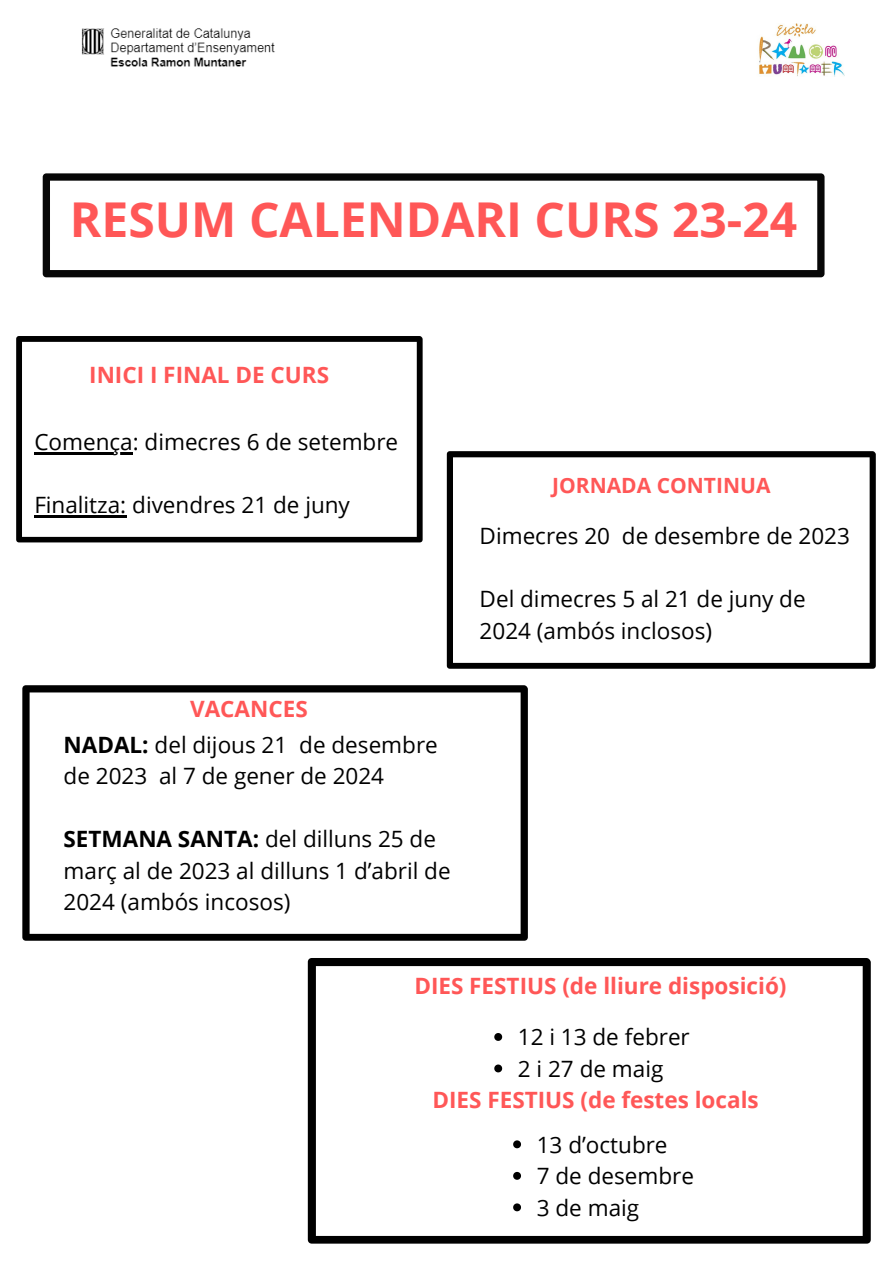
<style>
.page{position:relative;width:894px;height:1264px;background:#fff}
.page>*{position:absolute;margin:0;border:0;box-sizing:border-box;transform-origin:0 0}
.t1{font:700 48px "Open Sans";color:#ff5757}
.t2{font:22.5px/31.5px "Open Sans";color:#000}
.t3{font:700 22.5px "Open Sans";color:#ff5757}
.t4{font:700 21px "Open Sans";color:#ff5757}
.s1{font-weight:700}
</style>
<div class="page">
<svg style="left:446px;top:451px;width:429px;height:217px"></svg>
<svg style="left:16px;top:336px;width:406px;height:206px"></svg>
<svg style="left:22px;top:685px;width:505px;height:255px"></svg>
<svg style="left:308px;top:958px;width:562px;height:285px"></svg>
<svg style="left:43px;top:173px;width:780px;height:104px"></svg>
<img style="left:759px;top:24px;width:85px;height:53px">
<img style="left:81px;top:28px;width:194px;height:39px">
<hr style="left:34px;top:452px;width:99px;height:3px;background:#000">
<hr style="left:34px;top:515px;width:92px;height:3px;background:#000">
<svg style="left:494px;top:1033px;width:8px;height:7px"></svg>
<svg style="left:494px;top:1064px;width:8px;height:8px"></svg>
<svg style="left:513px;top:1140px;width:8px;height:8px"></svg>
<svg style="left:513px;top:1171px;width:8px;height:8px"></svg>
<svg style="left:513px;top:1203px;width:8px;height:8px"></svg>
<p class="t1" style="left:70px;top:186px;width:728px">RESUM CALENDARI CURS 23-24</p>
<p class="t3" style="left:89px;top:359px;width:241px">INICI I FINAL DE CURS</p>
<p class="t2" style="left:34px;top:426px;width:365px">Comença: dimecres 6 de setembre</p>
<p class="t2" style="left:34px;top:489px;width:317px">Finalitza: divendres 21 de juny</p>
<p class="t3" style="left:190px;top:693px;width:119px">VACANCES</p>
<p class="t2" style="left:64px;top:728px;width:375px"><span class="s1">NADAL:</span> del dijous 21 de desembre de 2023 al 7 de gener de 2024</p>
<p class="t2" style="left:64px;top:822px;width:388px"><span class="s1">SETMANA SANTA:</span> del dilluns 25 de març al de 2023 al dilluns 1 d’abril de<br>2024 (ambós incosos)</p>
<p class="t4" style="left:552px;top:471px;width:220px">JORNADA CONTINUA</p>
<p class="t2" style="left:479px;top:519px;width:372px">Dimecres 20 de desembre de 2023</p>
<p class="t2" style="left:479px;top:582px;width:327px">Del dimecres 5 al 21 de juny de<br>2024 (ambós inclosos)</p>
<p class="t3" style="left:414px;top:970px;width:373px">DIES FESTIUS (de lliure disposició)</p>
<p class="t2" style="left:518px;top:1020px;width:173px">12 i 13 de febrer</p>
<p class="t2" style="left:518px;top:1052px;width:147px">2 i 27 de maig</p>
<p class="t3" style="left:432px;top:1084px;width:328px">DIES FESTIUS (de festes locals</p>
<p class="t2" style="left:536px;top:1128px;width:132px">13 d’octubre</p>
<p class="t2" style="left:536px;top:1159px;width:159px">7 de desembre</p>
<p class="t2" style="left:536px;top:1191px;width:104px">3 de maig</p>
</div>
